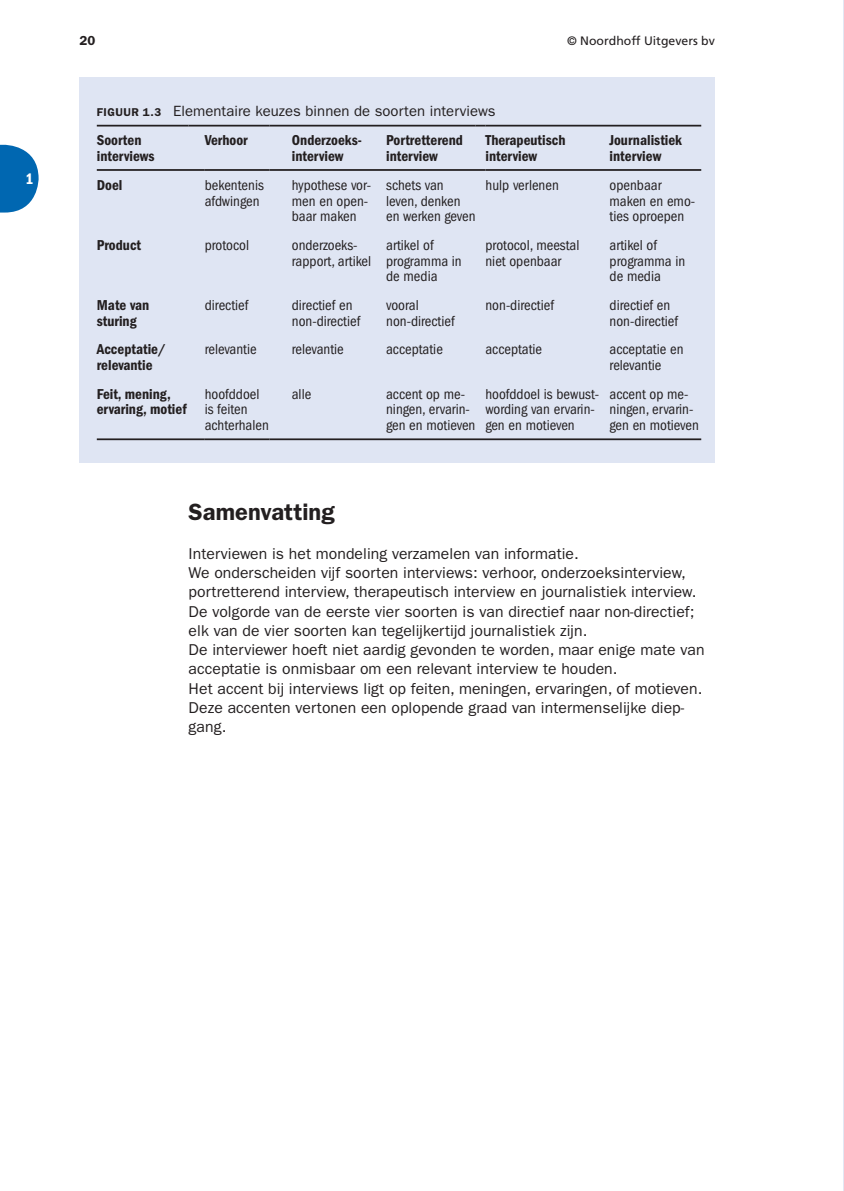
<style>
.page{position:relative;width:844px;height:1191px;background:#fff}
.page>*{position:absolute;margin:0;border:0;box-sizing:border-box;transform-origin:0 0}
.t1{font:600 23.62px "ITC Franklin Gothic Std";color:#231f20}
.t2{font:15.75px/19.2px "ITC Franklin Gothic Std";letter-spacing:.005em;color:#231f20}
.t3{font:15.75px "ITC Franklin Gothic Std Dm Cd";color:#fff}
.t4{font:condensed 14.88px/15.8px "ITC Franklin Gothic Std";color:#231f20}
.t5{font:14.88px/15.8px "ITC Franklin Gothic Std Dm Cd";color:#231f20}
.t6{font:14.88px "ITC Franklin Gothic Std";letter-spacing:.005em;color:#231f20}
.t7{font:600 13.12px "ITC Franklin Gothic Std";color:#231f20}
.t8{font:12.25px "Frutiger LT Std";color:#231f20}
.s1{font-weight:600;font-size:11.38px}
</style>
<div class="page">
<svg style="left:0;top:145px;width:39px;height:67px"></svg>
<div style="left:79px;top:77px;width:635px;height:385px;background:#dfe5f3"></div>
<hr style="left:97px;top:125px;width:91px;height:1px;background:#231f20">
<hr style="left:188px;top:125px;width:81px;height:1px;background:#231f20">
<hr style="left:269px;top:125px;width:206px;height:1px;background:#231f20">
<hr style="left:485px;top:125px;width:216px;height:1px;background:#231f20">
<hr style="left:97px;top:169px;width:108px;height:2px;background:#231f20">
<hr style="left:205px;top:169px;width:64px;height:2px;background:#231f20">
<hr style="left:269px;top:169px;width:216px;height:2px;background:#231f20">
<hr style="left:485px;top:169px;width:216px;height:2px;background:#231f20">
<hr style="left:97px;top:438px;width:108px;height:2px;background:#231f20">
<hr style="left:205px;top:438px;width:64px;height:2px;background:#231f20">
<hr style="left:269px;top:438px;width:432px;height:2px;background:#231f20">
<p class="t3" style="left:26px;top:172px;width:10px">1</p>
<p class="t7" style="left:79px;top:35px;width:17px">20</p>
<p class="t8" style="left:567px;top:35px;width:149px">© Noordhoff Uitgevers bv</p>
<p class="t6" style="left:97px;top:105px;width:400px"><span class="s1">FIGUUR 1.3</span> Elementaire keuzes binnen de soorten interviews</p>
<p class="t5" style="left:97px;top:133px;width:59px">Soorten interviews</p>
<p class="t5" style="left:205px;top:133px;width:45px">Verhoor</p>
<p class="t5" style="left:292px;top:133px;width:71px">Onderzoeks&shy;interview</p>
<p class="t5" style="left:386px;top:133px;width:78px">Portretterend interview</p>
<p class="t5" style="left:485px;top:133px;width:81px">Therapeutisch interview</p>
<p class="t5" style="left:609px;top:133px;width:74px">Journalistiek interview</p>
<p class="t5" style="left:97px;top:178px;width:27px">Doel</p>
<p class="t4" style="left:205px;top:178px;width:61px">bekentenis afdwingen</p>
<p class="t4" style="left:292px;top:178px;width:81px">hypothese vor&shy;men en open&shy;baar maken</p>
<p class="t4" style="left:386px;top:178px;width:91px">schets van leven, denken en werken geven</p>
<p class="t4" style="left:485px;top:178px;width:75px">hulp verlenen</p>
<p class="t4" style="left:609px;top:178px;width:87px">openbaar maken en emo&shy;ties oproepen</p>
<p class="t5" style="left:97px;top:238px;width:46px">Product</p>
<p class="t4" style="left:205px;top:238px;width:46px">protocol</p>
<p class="t4" style="left:292px;top:238px;width:81px">onderzoeks&shy;rapport, artikel</p>
<p class="t4" style="left:386px;top:238px;width:77px">artikel of programma in de media</p>
<p class="t4" style="left:485px;top:238px;width:95px">protocol, meestal niet openbaar</p>
<p class="t4" style="left:609px;top:238px;width:77px">artikel of programma in de media</p>
<p class="t5" style="left:97px;top:298px;width:54px">Mate van sturing</p>
<p class="t4" style="left:205px;top:298px;width:45px">directief</p>
<p class="t4" style="left:292px;top:298px;width:70px">directief en non-directief</p>
<p class="t4" style="left:386px;top:298px;width:70px">vooral non-directief</p>
<p class="t4" style="left:485px;top:298px;width:70px">non-directief</p>
<p class="t4" style="left:609px;top:298px;width:70px">directief en non-directief</p>
<p class="t5" style="left:97px;top:342px;width:71px">Acceptatie/ relevantie</p>
<p class="t4" style="left:205px;top:342px;width:53px">relevantie</p>
<p class="t4" style="left:292px;top:342px;width:53px">relevantie</p>
<p class="t4" style="left:386px;top:342px;width:58px">acceptatie</p>
<p class="t4" style="left:485px;top:342px;width:58px">acceptatie</p>
<p class="t4" style="left:609px;top:342px;width:75px">acceptatie en relevantie</p>
<p class="t5" style="left:97px;top:387px;width:91px">Feit, mening, ervaring, motief</p>
<p class="t4" style="left:205px;top:387px;width:66px">hoofddoel is feiten achterhalen</p>
<p class="t4" style="left:292px;top:387px;width:21px">alle</p>
<p class="t4" style="left:386px;top:387px;width:91px">accent op me&shy;ningen, ervarin&shy;gen en motieven</p>
<p class="t4" style="left:485px;top:387px;width:115px">hoofddoel is bewust&shy;wording van ervarin&shy;gen en motieven</p>
<p class="t4" style="left:609px;top:387px;width:91px">accent op me&shy;ningen, ervarin&shy;gen en motieven</p>
<h1 class="t1" style="left:189px;top:503px;width:147px">Samenvatting</h1>
<p class="t2" style="left:189px;top:545px;width:517px">Interviewen is het mondeling verzamelen van informatie.<br>We onderscheiden vijf soorten interviews: verhoor, onderzoeksinterview, portretterend interview, therapeutisch interview en journalistiek interview.<br>De volgorde van de eerste vier soorten is van directief naar non-directief; elk van de vier soorten kan tegelijkertijd journalistiek zijn.<br>De interviewer hoeft niet aardig gevonden te worden, maar enige mate van acceptatie is onmisbaar om een relevant interview te houden.<br>Het accent bij interviews ligt op feiten, meningen, ervaringen, of motieven.<br>Deze accenten vertonen een oplopende graad van intermenselijke diep&shy;gang.</p>
</div>
